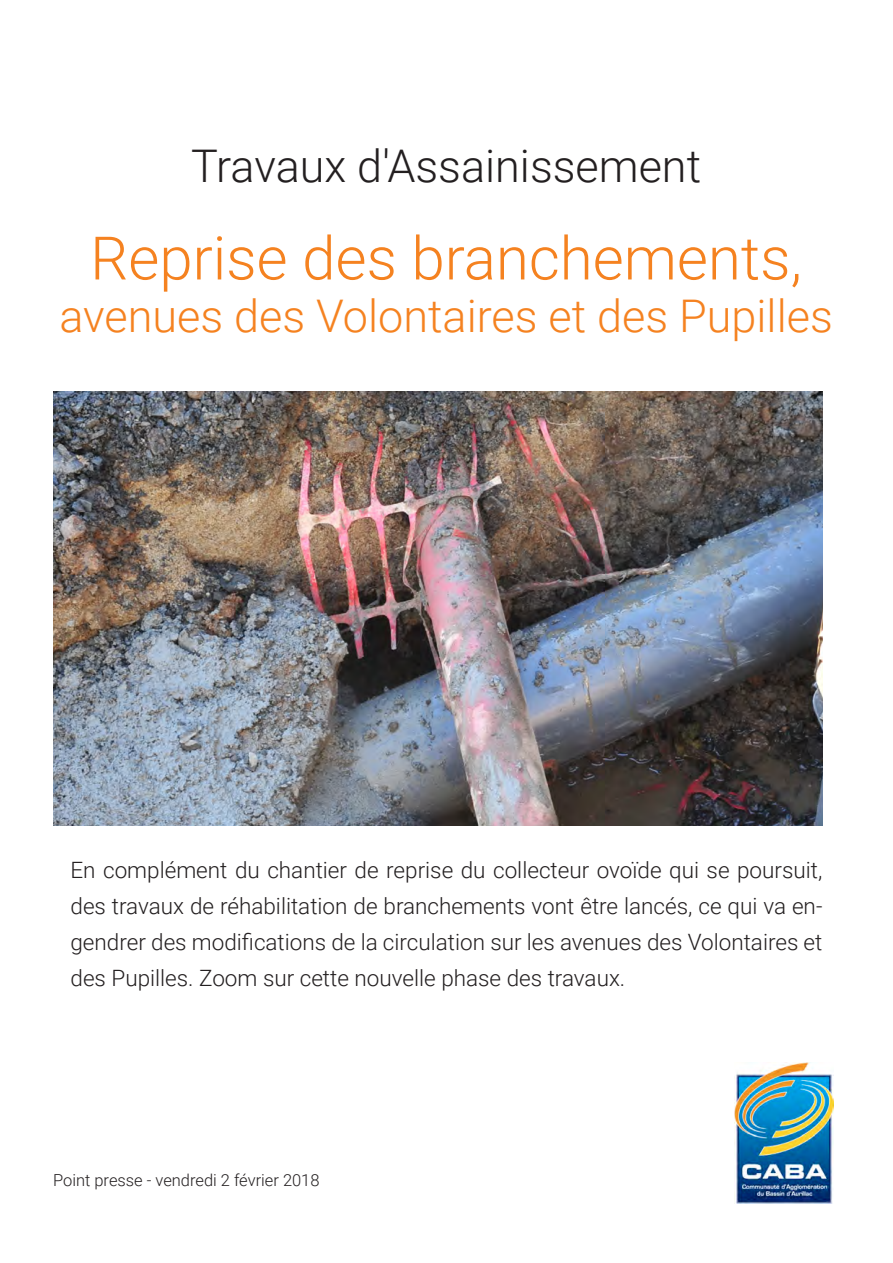
<style>
.page{position:relative;width:893px;height:1263px;background:#fff}
.page>*{position:absolute;margin:0;border:0;box-sizing:border-box;transform-origin:0 0}
.t1{font:300 60px "Roboto";color:#f58220}
.t2{font:300 45px "Roboto";color:#f58220}
.t3{font:300 45px "Roboto";color:#231f20}
.t4{font:300 22.5px/36px "Roboto";color:#231f20;text-align:justify}
.t5{font:300 16.5px "Roboto";color:#231f20}
</style>
<div class="page">
<img style="left:734px;top:1062px;width:100px;height:142px">
<img style="left:54px;top:392px;width:768px;height:434px">
<p class="t3" style="left:191px;top:134px;width:511px">Travaux d'Assainissement</p>
<p class="t1" style="left:90px;top:216px;width:713px">Reprise des branchements,</p>
<p class="t2" style="left:59px;top:284px;width:775px">avenues des Volontaires et des Pupilles</p>
<p class="t4" style="left:70px;top:851px;width:753px">En complément du chantier de reprise du collecteur ovoïde qui se poursuit, des travaux de réhabilitation de branchements vont être lancés, ce qui va en&shy;gendrer des modifications de la circulation sur les avenues des Volontaires et des Pupilles. Zoom sur cette nouvelle phase des travaux.</p>
<p class="t5" style="left:53px;top:1168px;width:268px">Point presse - vendredi 2 février 2018</p>
</div>
